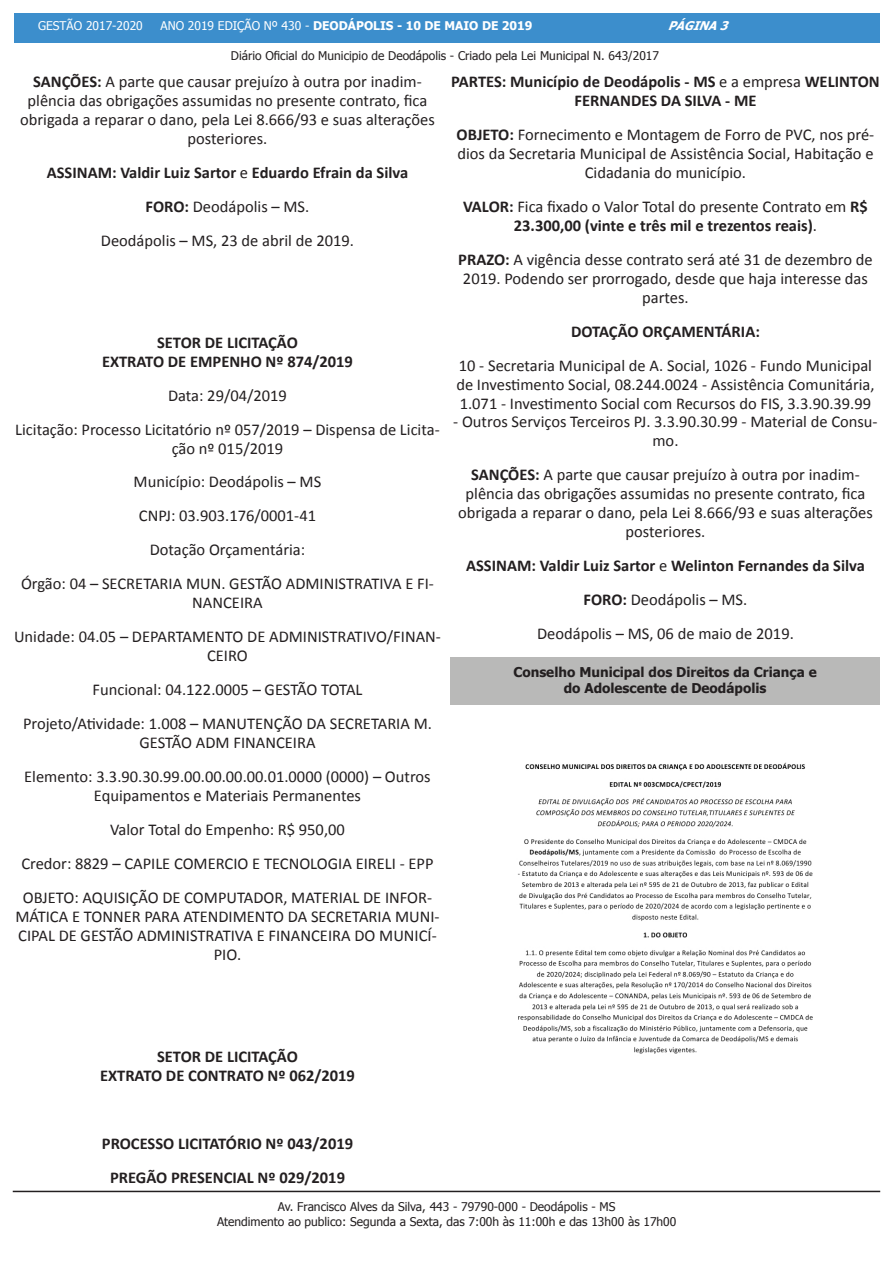
<style>
.page{position:relative;width:893px;height:1263px;background:#fff}
.page>*{position:absolute;margin:0;border:0;box-sizing:border-box;transform-origin:0 0}
.t1{font:16.5px/19px "Calibri";color:#231f20;text-align:center}
.t2{font:700 16.5px/19px "Calibri";color:#231f20;text-align:center}
.t3{font:700 13.5px/16.2px "Tahoma";color:#231f20;text-align:center}
.t4{font:12px/14.4px "Tahoma";color:#231f20;text-align:center}
.t5{font:700 12px "Tahoma";color:#fff}
.t6{font:12px "Tahoma";color:#fff}
.t7{font:italic 700 12px "Tahoma";color:#fff}
.s1{font-weight:400}
.s2{font-weight:700}
</style>
<div class="page">
<div style="left:14px;top:14px;width:865px;height:29px;background:#3c8ecc"></div>
<hr style="left:13px;top:1191px;width:867px;height:1px;background:#231f20">
<div style="left:451px;top:657px;width:429px;height:47px;background:#b9b9b8"></div>
<img style="left:518px;top:762px;width:295px;height:292px">
<p class="t6" style="left:38px;top:18px;width:106px">GESTÃO 2017-2020</p>
<p class="t5" style="left:161px;top:17px;width:373px"><span class="s1">ANO 2019 EDIÇÃO Nº 430 -</span> DEODÁPOLIS - 10 DE MAIO DE 2019</p>
<p class="t7" style="left:668px;top:17px;width:68px">PÁGINA3</p>
<p class="t4" style="left:231px;top:49px;width:430px">Diário Oficial do Municipio de Deodápolis - Criado pela Lei Municipal N. 643/2017</p>
<p class="t1" style="left:20px;top:71px;width:416px"><span class="s2">SANÇÕES:</span> A parte que causar prejuízo à outra por inadim&shy;plência das obrigações assumidas no presente contrato, fica obrigada a reparar o dano, pela Lei 8.666/93 e suas alterações posteriores.</p>
<p class="t2" style="left:47px;top:162px;width:363px">ASSINAM: Valdir Luiz Sartor <span class="s1">e</span> Eduardo Efrain da Silva</p>
<p class="t1" style="left:146px;top:196px;width:165px"><span class="s2">FORO:</span> Deodápolis – MS.</p>
<p class="t1" style="left:101px;top:230px;width:255px">Deodápolis – MS, 23 de abril de 2019.</p>
<p class="t2" style="left:102px;top:332px;width:252px">SETOR DE LICITAÇÃO<br>EXTRATO DE EMPENHO Nº 874/2019</p>
<p class="t1" style="left:168px;top:385px;width:120px">Data: 29/04/2019</p>
<p class="t1" style="left:15px;top:419px;width:426px">Licitação: Processo Licitatório nº 057/2019 – Dispensa de Licita&shy;ção nº 015/2019</p>
<p class="t1" style="left:134px;top:472px;width:189px">Município: Deodápolis – MS</p>
<p class="t1" style="left:139px;top:506px;width:179px">CNPJ: 03.903.176/0001-41</p>
<p class="t1" style="left:150px;top:540px;width:157px">Dotação Orçamentária:</p>
<p class="t1" style="left:21px;top:574px;width:414px">Órgão: 04 – SECRETARIA MUN. GESTÃO ADMINISTRATIVA E FI-<br>NANCEIRA</p>
<p class="t1" style="left:14px;top:627px;width:428px">Unidade: 04.05 – DEPARTAMENTO DE ADMINISTRATIVO/FINAN-<br>CEIRO</p>
<p class="t1" style="left:92px;top:680px;width:271px">Funcional: 04.122.0005 – GESTÃO TOTAL</p>
<p class="t1" style="left:23px;top:714px;width:410px">Projeto/Atividade: 1.008 – MANUTENÇÃO DA SECRETARIA M.<br>GESTÃO ADM FINANCEIRA</p>
<p class="t1" style="left:24px;top:767px;width:408px">Elemento: 3.3.90.30.99.00.00.00.00.01.0000 (0000) – Outros<br>Equipamentos e Materiais Permanentes</p>
<p class="t1" style="left:110px;top:820px;width:236px">Valor Total do Empenho: R$ 950,00</p>
<p class="t1" style="left:21px;top:854px;width:414px">Credor: 8829 – CAPILE COMERCIO E TECNOLOGIA EIRELI - EPP</p>
<p class="t1" style="left:15px;top:888px;width:426px">OBJETO: AQUISIÇÃO DE COMPUTADOR, MATERIAL DE INFOR-MÁTICA E TONNER PARA ATENDIMENTO DA SECRETARIA MUNI-CIPAL DE GESTÃO ADMINISTRATIVA E FINANCEIRA DO MUNICÍ-PIO.</p>
<p class="t2" style="left:451px;top:71px;width:430px">PARTES: Município de Deodápolis - MS <span class="s1">e a empresa</span> WELINTON<br>FERNANDES DA SILVA - ME</p>
<p class="t1" style="left:457px;top:124px;width:419px"><span class="s2">OBJETO:</span> Fornecimento e Montagem de Forro de PVC, nos pré&shy;dios da Secretaria Municipal de Assistência Social, Habitação e<br>Cidadania do município.</p>
<p class="t2" style="left:463px;top:196px;width:406px">VALOR: <span class="s1">Fica fixado o Valor Total do presente Contrato em</span> R$<br>23.300,00 (vinte e três mil e trezentos reais)<span class="s1">.</span></p>
<p class="t1" style="left:458px;top:249px;width:416px"><span class="s2">PRAZO:</span> A vigência desse contrato será até 31 de dezembro de<br>2019. Podendo ser prorrogado, desde que haja interesse das partes.</p>
<p class="t2" style="left:571px;top:321px;width:190px">DOTAÇÃO ORÇAMENTÁRIA:</p>
<p class="t1" style="left:456px;top:355px;width:420px;text-align:left">10 - Secretaria Municipal de A. Social, 1026 - Fundo Municipal de Investimento Social, 08.244.0024 - Assistência Comunitária,<br>1.071 - Investimento Social com Recursos do FIS, 3.3.90.39.99</p>
<p class="t1" style="left:453px;top:412px;width:426px">- Outros Serviços Terceiros PJ. 3.3.90.30.99 - Material de Consu&shy;mo.</p>
<p class="t1" style="left:458px;top:465px;width:416px"><span class="s2">SANÇÕES:</span> A parte que causar prejuízo à outra por inadim&shy;plência das obrigações assumidas no presente contrato, fica obrigada a reparar o dano, pela Lei 8.666/93 e suas alterações posteriores.</p>
<p class="t2" style="left:466px;top:556px;width:400px">ASSINAM: Valdir Luiz Sartor <span class="s1">e</span> Welinton Fernandes da Silva</p>
<p class="t1" style="left:584px;top:590px;width:165px"><span class="s2">FORO:</span> Deodápolis – MS.</p>
<p class="t1" style="left:537px;top:624px;width:258px">Deodápolis – MS, 06 de maio de 2019.</p>
<p class="t3" style="left:513px;top:664px;width:305px">Conselho Municipal dos Direitos da Criança e do Adolescente de Deodápolis</p>
<p class="t2" style="left:100px;top:1046px;width:256px">SETOR DE LICITAÇÃO<br>EXTRATO DE CONTRATO Nº 062/2019</p>
<p class="t2" style="left:102px;top:1133px;width:253px">PROCESSO LICITATÓRIO Nº 043/2019</p>
<p class="t2" style="left:110px;top:1167px;width:237px">PREGÃO PRESENCIAL Nº 029/2019</p>
<p class="t4" style="left:217px;top:1200px;width:461px">Av. Francisco Alves da Silva, 443 - 79790-000 - Deodápolis - MS<br>Atendimento ao publico: Segunda a Sexta, das 7:00h às 11:00h e das 13h00 às 17h00</p>
</div>
